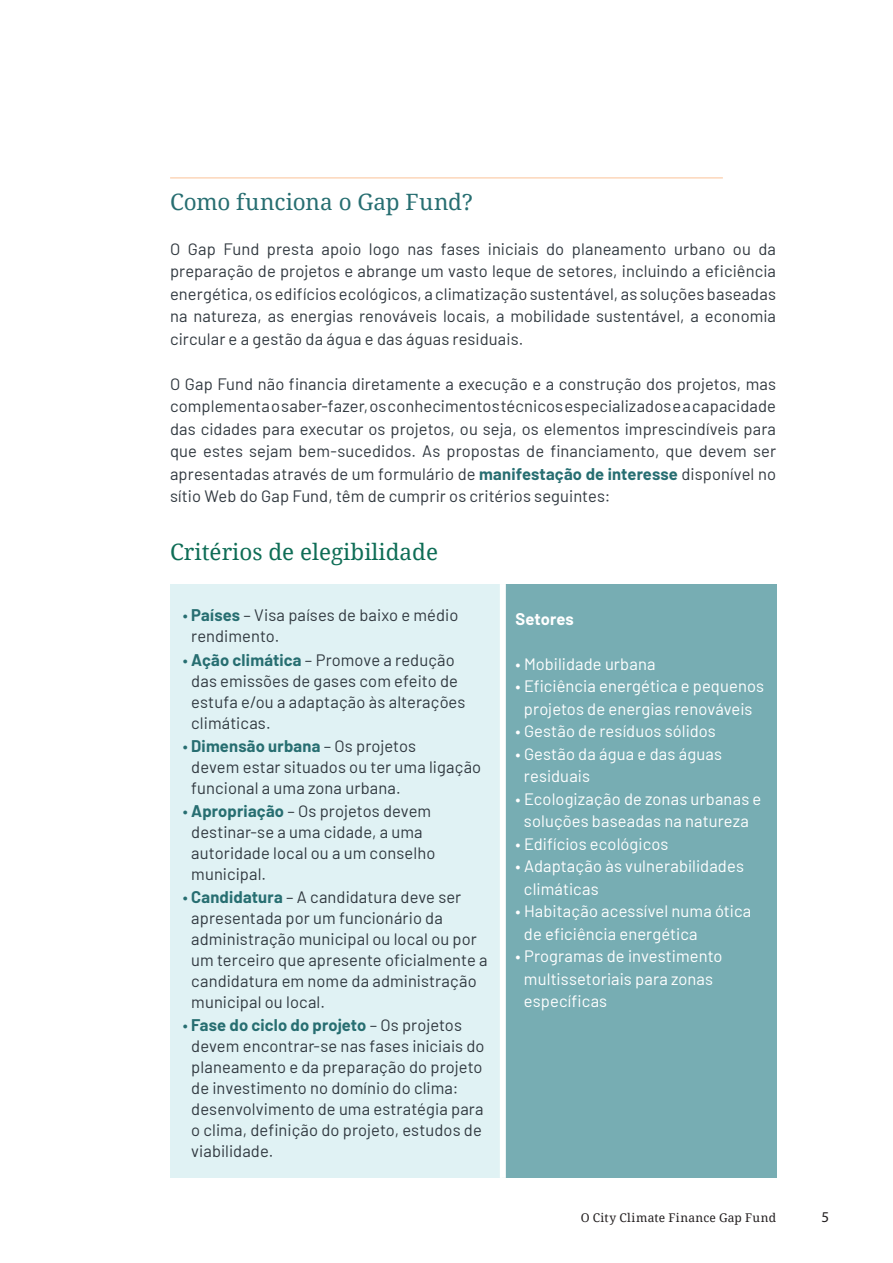
<style>
.page{position:relative;width:893px;height:1263px;background:#fff}
.page>*{position:absolute;margin:0;border:0;box-sizing:border-box;transform-origin:0 0}
.Heading_1{font:22.5px "Droid Serif";color:#0e6d56}
._01_Titre_01{font:22.5px "Droid Serif";letter-spacing:-.005em;color:#276e71}
._02_Texte{font:16.5px/21px "Barlow";letter-spacing:.005em;color:#313940}
._02_Texte-2{font:16.5px/22.5px "Barlow";letter-spacing:.005em;color:#fff}
._02_Texte-3{font:700 16.5px "Barlow";letter-spacing:.005em;color:#fff}
.t1{font:15px "Myriad Pro";color:#231f20}
.t2{font:12px "Droid Serif";letter-spacing:.03em;color:#231f20}
.s1{font-weight:700;color:#276e71}
.s2{color:#276e71}
</style>
<div class="page">
<hr style="left:170px;top:178px;width:553px;height:1px;background:#fbc398">
<div style="left:170px;top:584px;width:333px;height:594px;background:#e0f2f4"></div>
<div style="left:503px;top:584px;width:274px;height:594px;background:#77adb3"></div>
<div style="left:500px;top:584px;width:6px;height:594px;background:#fff"></div>
<p class="_01_Titre_01" style="left:170px;top:186px;width:304px">Como funciona o Gap Fund?</p>
<p class="_02_Texte" style="left:170px;top:236px;width:607px;line-height:22.5px;text-align:justify">O Gap Fund presta apoio logo nas fases iniciais do planeamento urbano ou da preparação de projetos e abrange um vasto leque de setores, incluindo a eficiência energética, os edifícios ecológicos, a climatização sustentável, as soluções baseadas na natureza, as energias renováveis locais, a mobilidade sustentável, a economia circular e a gestão da água e das águas residuais.</p>
<p class="_02_Texte" style="left:170px;top:371px;width:608px;line-height:22.5px;text-align:justify">O Gap Fund não financia diretamente a execução e a construção dos projetos, mas complementa o saber-fazer, os conhecimentos técnicos especializados e a capacidade das cidades para executar os projetos, ou seja, os elementos imprescindíveis para que estes sejam bem-sucedidos. As propostas de financiamento, que devem ser apresentadas através de um formulário de <span class="s1">manifestação de interesse</span> disponível no sítio Web do Gap Fund, têm de cumprir os critérios seguintes:</p>
<p class="Heading_1" style="left:170px;top:537px;width:269px">Critérios de elegibilidade</p>
<p class="_02_Texte" style="left:191px;top:604px;width:269px;text-indent:-8px"><span class="s2">•</span> <span class="s1">Países</span> – Visa países de baixo e médio rendimento.</p>
<p class="_02_Texte" style="left:191px;top:648px;width:276px;text-indent:-8px"><span class="s2">•</span> <span class="s1">Ação climática</span> – Promove a redução das emissões de gases com efeito de estufa e/ou a adaptação às alterações climáticas.</p>
<p class="_02_Texte" style="left:191px;top:734px;width:292px;text-indent:-8px"><span class="s2">•</span> <span class="s1">Dimensão urbana</span> – Os projetos<br>devem estar situados ou ter uma ligação funcional a uma zona urbana.</p>
<p class="_02_Texte" style="left:191px;top:799px;width:246px;text-indent:-8px"><span class="s2">•</span> <span class="s1">Apropriação</span> – Os projetos devem destinar-se a uma cidade, a uma autoridade local ou a um conselho municipal.</p>
<p class="_02_Texte" style="left:191px;top:885px;width:298px;text-indent:-8px"><span class="s2">•</span> <span class="s1">Candidatura</span> – A candidatura deve ser apresentada por um funcionário da administração municipal ou local ou por um terceiro que apresente oficialmente a candidatura em nome da administração municipal ou local.</p>
<p class="_02_Texte" style="left:191px;top:1013px;width:295px;text-indent:-8px"><span class="s2">•</span> <span class="s1">Fase do ciclo do projeto</span> – Os projetos devem encontrar-se nas fases iniciais do planeamento e da preparação do projeto de investimento no domínio do clima: desenvolvimento de uma estratégia para o clima, definição do projeto, estudos de viabilidade.</p>
<p class="_02_Texte-3" style="left:516px;top:606px;width:60px">Setores</p>
<p class="_02_Texte-2" style="left:516px;top:651px;width:141px">• Mobilidade urbana</p>
<p class="_02_Texte-2" style="left:516px;top:674px;width:250px;text-align:center">• Eficiência energética e pequenos projetos de energias renováveis</p>
<p class="_02_Texte-2" style="left:516px;top:719px;width:202px">• Gestão de resíduos sólidos</p>
<p class="_02_Texte-2" style="left:524px;top:741px;width:200px;text-indent:-8px">• Gestão da água e das águas residuais</p>
<p class="_02_Texte-2" style="left:516px;top:786px;width:247px;text-align:center">• Ecologização de zonas urbanas e soluções baseadas na natureza</p>
<p class="_02_Texte-2" style="left:516px;top:831px;width:154px">• Edifícios ecológicos</p>
<p class="_02_Texte-2" style="left:524px;top:854px;width:221px;text-indent:-8px">• Adaptação às vulnerabilidades climáticas</p>
<p class="_02_Texte-2" style="left:524px;top:899px;width:229px;text-indent:-8px">• Habitação acessível numa ótica de eficiência energética</p>
<p class="_02_Texte-2" style="left:524px;top:944px;width:200px;text-indent:-8px">• Programas de investimento multissetoriais para zonas específicas</p>
<p class="t2" style="left:581px;top:1210px;width:197px">O City Climate Finance Gap Fund</p>
<p class="t1" style="left:821px;top:1209px;width:9px">5</p>
</div>
